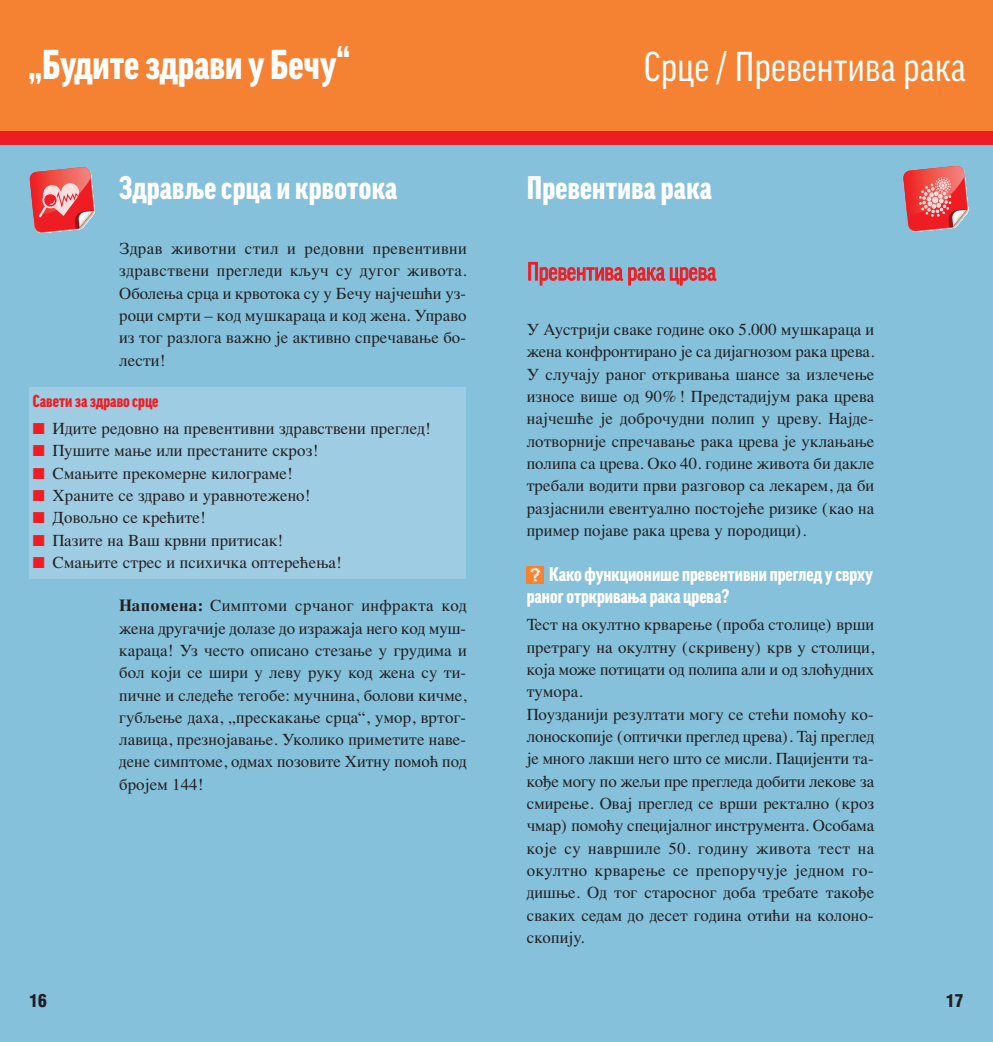
<style>
.page{position:relative;width:993px;height:1042px;background:#fff}
.page>*{position:absolute;margin:0;border:0;box-sizing:border-box;transform-origin:0 0}
.t1{font:900 condensed 40.25px "Good Cyr LF";color:#fff}
.t2{font:condensed 40.25px "Good Cyr LF";letter-spacing:.01em;color:#fff}
.t3{font:900 condensed 31.5px "Good Cyr LF";letter-spacing:.01em;color:#fff}
.t4{font:condensed 24.5px "Good Cyr LF";color:#ee1d23}
.t5{font:900 condensed 19.25px/22.4px "Good Cyr LF";color:#fff}
.t6{font:900 condensed 17.5px "Helvetica";color:#231f20}
.t7{font:16.8px/22.4px "Times Roman TT";letter-spacing:.01em;color:#231f20;text-align:justify}
.t8{font:900 condensed 16.8px "Good Cyr LF";color:#ee1d23}
.s1{font-family:"Apple Icon 2";font-size:15.75px;color:#ee1d23}
.s2{font-family:"Times";font-weight:700}
.s3{font-family:"Acidic";font-weight:400;font-stretch:normal;font-size:18.38px}
</style>
<div class="page">
<div style="left:0;top:0;width:499px;height:131px;background:#f48232"></div>
<div style="left:496px;top:0;width:496px;height:131px;background:#f48232"></div>
<div style="left:0;top:141px;width:496px;height:901px;background:#85c1db"></div>
<div style="left:496px;top:142px;width:496px;height:900px;background:#85c1db"></div>
<div style="left:526px;top:566px;width:18px;height:18px;background:#f48232"></div>
<div style="left:0;top:131px;width:992px;height:13px;background:#ee1d23"></div>
<div style="left:29px;top:387px;width:436px;height:191px;background:#9ecce2"></div>
<svg style="left:29px;top:167px;width:66px;height:66px;background:#dd6b6f"></svg>
<svg style="left:903px;top:166px;width:65px;height:66px;background:#de6669"></svg>
<h1 class="t1" style="left:29px;top:50px;width:323px">„Будитездрави у Бечу“</h1>
<h1 class="t2" style="left:643px;top:51px;width:323px">Срце / Превентива рака</h1>
<h2 class="t3" style="left:119px;top:176px;width:279px">Здрављесрца и крвотока</h2>
<p class="t7" style="left:119px;top:237px;width:349px">Здрав животни стил и редовни превентивни здравствени прегледи кључ су дугог живота.<br>Оболења срца и крвотока су у Бечу најчешћи уз&shy;роци смрти – код мушкараца и код жена. Управо из тог разлога важно је активно спречавање бо&shy;лести!</p>
<p class="t8" style="left:33px;top:395px;width:127px">Савети заздравосрце</p>
<p class="t7" style="left:33px;top:417px;width:399px;text-align:left"><span class="s1">N</span> Идите редовно на превентивни здравствени преглед!<br><span class="s1">N</span> Пушите мање или престаните скроз!<br><span class="s1">N</span> Смањите прекомерне килограме!<br><span class="s1">N</span> Храните се здраво и уравнотежено!<br><span class="s1">N</span> Довољно се крећите!<br><span class="s1">N</span> Пазите на Ваш крвни притисак!<br><span class="s1">N</span> Смањите стрес и психичка оптерећења!</p>
<p class="t7" style="left:119px;top:594px;width:349px"><span class="s2">Напомена:</span> Симптоми срчаног инфракта код жена другачије долазе до изражаја него код муш&shy;караца! Уз често описано стезање у грудима и бол који се шири у леву руку код жена су ти&shy;пичне и следеће тегобе: мучнина, болови кичме, губљење даха, „прескакање срца“, умор, вртог&shy;лавица, презнојавање. Уколико приметите наве&shy;дене симптоме, одмах позовите Хитну помоћ под бројем 144!</p>
<h2 class="t3" style="left:526px;top:176px;width:187px">Превентива рака</h2>
<h3 class="t4" style="left:527px;top:262px;width:190px">Превентива рака црева</h3>
<p class="t7" style="left:526px;top:318px;width:349px">У Аустрији сваке године око 5.000 мушкараца и жена конфронтирано је са дијагнозом рака црева.<br>У случају раног откривања шансе за излечење износе више од 90% ! Предстадијум рака црева најчешће је доброчудни полип у цреву. Најде&shy;лотворније спречавање рака црева је уклањање полипа са црева. Око 40. године живота би дакле требали водити први разговор са лекарем, да би разјаснили евентуално постојеће ризике (као на пример појаве рака црева у породици).</p>
<p class="t5" style="left:526px;top:564px;width:347px"><span class="s3">?</span> Какофункционише превентивни преглед у сврху раноготркривања рака црева?</p>
<p class="t7" style="left:526px;top:613px;width:349px;text-align:left">Тест на окултно крварење (проба столице) врши претрагу на окултну (скривену) крв у столици, која може потицати од полипа али и од злоћудних тумора.<br>Поузданији резултати могу се стећи помоћу ко&shy;лоноскопије (оптички преглед црева). Тај преглед је много лакши него што се мисли. Пацијенти та&shy;кође могу по жељи пре прегледа добити лекове за смирење. Овај преглед се врши ректално (кроз чмар) помоћу специјалног инструмента. Особама које су навршиле 50. годину живота тест на окултно крварење се препоручује једном го&shy;дишње. Од тог старосног доба требате такође сваких седам до десет година отићи на колоно&shy;скопију.</p>
<p class="t6" style="left:29px;top:991px;width:19px">16</p>
<p class="t6" style="left:945px;top:991px;width:19px">17</p>
</div>
